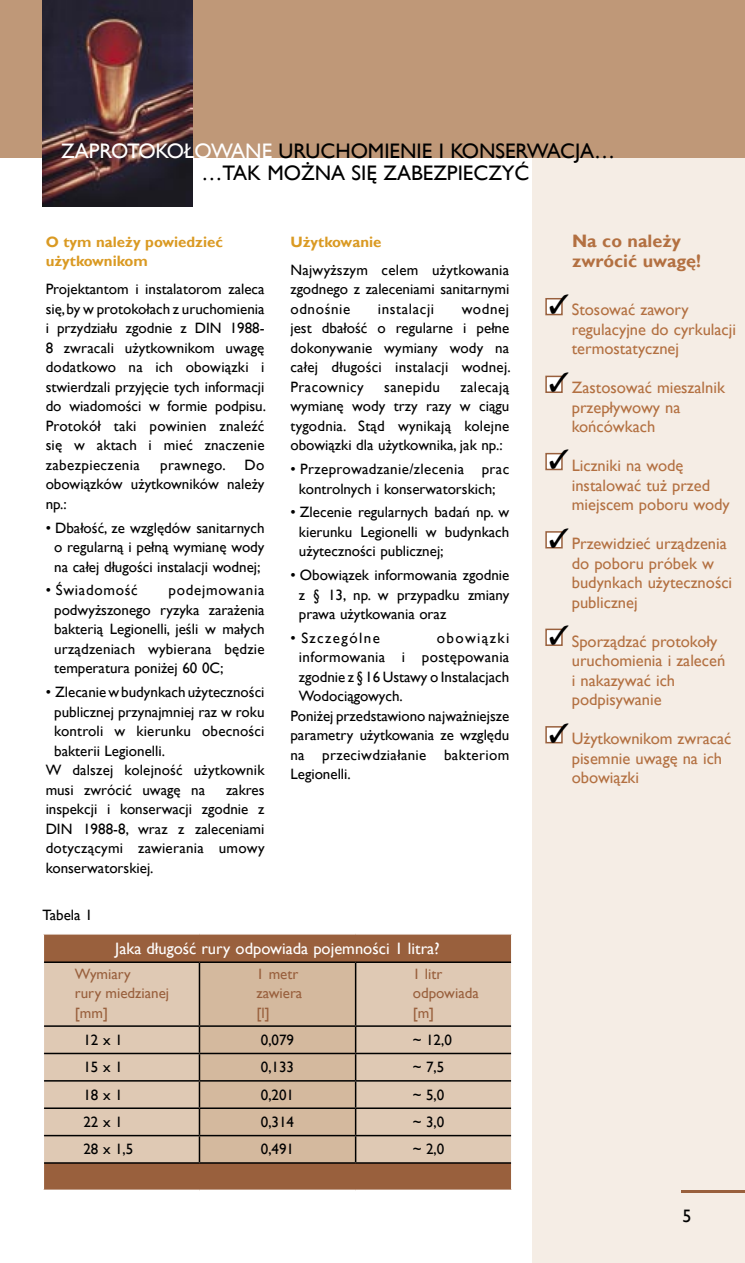
<style>
.page{position:relative;width:745px;height:1263px;background:#fff}
.page>*{position:absolute;margin:0;border:0;box-sizing:border-box;transform-origin:0 0}
.Titel{font:21px "Gill Sans";color:#000}
.NaBoczekTytuł{font:700 18px/19.5px "Gill Sans";color:#b37041}
.t1{font:18px "Gill Sans";color:#000}
.NaBoczek{font:16.5px/19.5px "Gill Sans";color:#b37041}
.t2{font:16.5px "Gill Sans";color:#fff}
.Punktator{font:15px/19.5px "Gill Sans";color:#000;text-align:justify}
.t3{font:15px/19.5px "Gill Sans";color:#99603d}
.Normal_K{font:700 15px/19.5px "Gill Sans";color:#da9a23}
.Punktator-2{font:15px "Gill Sans";letter-spacing:.045em;color:#000}
.Punktator-3{font:15px "Gill Sans";letter-spacing:.095em;color:#000}
.Punktator-4{font:15px "Gill Sans";letter-spacing:.04em;color:#000}
.Punktator-5{font:15px "Gill Sans";letter-spacing:.03em;color:#000}
.s1{color:#fff}
</style>
<div class="page">
<div style="left:531px;top:157px;width:213px;height:1106px;background:#f5ede5"></div>
<hr style="left:680px;top:1191px;width:64px;height:2px;background:#99603d">
<div style="left:0;top:0;width:744px;height:158px;background:#bf9878"></div>
<img style="left:43px;top:0;width:149px;height:206px">
<div style="left:545px;top:299px;width:16px;height:16px;background:#fff"></div>
<div style="left:545px;top:298px;width:17px;height:17px;border:2px solid #99603d"></div>
<div style="left:545px;top:376px;width:16px;height:16px;background:#fff"></div>
<div style="left:545px;top:376px;width:17px;height:17px;border:2px solid #99603d"></div>
<div style="left:545px;top:454px;width:16px;height:15px;background:#fff"></div>
<div style="left:545px;top:453px;width:17px;height:17px;border:2px solid #99603d"></div>
<div style="left:545px;top:532px;width:16px;height:16px;background:#fff"></div>
<div style="left:545px;top:531px;width:17px;height:17px;border:2px solid #99603d"></div>
<div style="left:545px;top:629px;width:16px;height:16px;background:#fff"></div>
<div style="left:545px;top:629px;width:17px;height:17px;border:2px solid #99603d"></div>
<div style="left:545px;top:727px;width:16px;height:16px;background:#fff"></div>
<div style="left:545px;top:726px;width:17px;height:17px;border:2px solid #99603d"></div>
<div style="left:44px;top:934px;width:466px;height:255px;background:#99603d"></div>
<svg style="left:44px;top:963px;width:466px;height:199px;background:#d9c3af"></svg>
<svg style="left:200px;top:963px;width:154px;height:199px;background:#cfb59a"></svg>
<hr style="left:44px;top:961px;width:155px;height:2px;background:#000">
<hr style="left:199px;top:961px;width:156px;height:2px;background:#000">
<hr style="left:198px;top:963px;width:2px;height:62px;background:#000">
<hr style="left:355px;top:961px;width:155px;height:2px;background:#000">
<hr style="left:354px;top:963px;width:2px;height:62px;background:#000">
<hr style="left:44px;top:1025px;width:155px;height:2px;background:#000">
<hr style="left:199px;top:1025px;width:156px;height:2px;background:#000">
<hr style="left:198px;top:1027px;width:2px;height:26px;background:#000">
<hr style="left:355px;top:1025px;width:155px;height:2px;background:#000">
<hr style="left:354px;top:1027px;width:2px;height:26px;background:#000">
<hr style="left:44px;top:1053px;width:155px;height:1px;background:#000">
<hr style="left:199px;top:1053px;width:156px;height:1px;background:#000">
<hr style="left:198px;top:1054px;width:2px;height:26px;background:#000">
<hr style="left:355px;top:1053px;width:155px;height:1px;background:#000">
<hr style="left:354px;top:1054px;width:2px;height:26px;background:#000">
<hr style="left:44px;top:1080px;width:155px;height:1px;background:#000">
<hr style="left:199px;top:1080px;width:156px;height:1px;background:#000">
<hr style="left:198px;top:1081px;width:2px;height:26px;background:#000">
<hr style="left:355px;top:1080px;width:155px;height:1px;background:#000">
<hr style="left:354px;top:1081px;width:2px;height:26px;background:#000">
<hr style="left:44px;top:1107px;width:155px;height:2px;background:#000">
<hr style="left:199px;top:1107px;width:156px;height:2px;background:#000">
<hr style="left:198px;top:1109px;width:2px;height:26px;background:#000">
<hr style="left:355px;top:1107px;width:155px;height:2px;background:#000">
<hr style="left:354px;top:1109px;width:2px;height:26px;background:#000">
<hr style="left:44px;top:1135px;width:155px;height:1px;background:#000">
<hr style="left:199px;top:1135px;width:156px;height:1px;background:#000">
<hr style="left:198px;top:1136px;width:2px;height:26px;background:#000">
<hr style="left:355px;top:1135px;width:155px;height:1px;background:#000">
<hr style="left:354px;top:1136px;width:2px;height:26px;background:#000">
<hr style="left:44px;top:1162px;width:155px;height:2px;background:#000">
<hr style="left:199px;top:1162px;width:156px;height:2px;background:#000">
<hr style="left:355px;top:1162px;width:155px;height:2px;background:#000">
<svg style="left:549px;top:298px;width:14px;height:16px"></svg>
<svg style="left:549px;top:375px;width:14px;height:17px"></svg>
<svg style="left:549px;top:452px;width:14px;height:17px"></svg>
<svg style="left:549px;top:531px;width:14px;height:16px"></svg>
<svg style="left:549px;top:628px;width:14px;height:17px"></svg>
<svg style="left:549px;top:726px;width:14px;height:16px"></svg>
<p class="Titel" style="left:61px;top:138px;width:555px"><span class="s1">ZAPROTOKOŁOWANE</span> URUCHOMIENIE I KONSERWACJA…</p>
<p class="Titel" style="left:201px;top:161px;width:329px">…TAK MOŻNA SIĘ ZABEZPIECZYĆ</p>
<p class="Normal_K" style="left:46px;top:232px;width:179px">O tym należy powiedzieć użytkownikom</p>
<p class="Punktator" style="left:46px;top:280px;width:222px">Projektantom i instalatorom zaleca się, by w protokołach z uruchomienia i przydziału zgodnie z DIN 1988- 8 zwracali użytkownikom uwagę dodatkowo na ich obowiązki i stwierdzali przyjęcie tych informacji do wiadomości w formie podpisu.<br>Protokół taki powinien znaleźć się w aktach i mieć znaczenie zabezpieczenia</p>
<p class="Punktator" style="left:46px;top:455px;width:220px;text-indent:114px">prawnego. Do obowiązków użytkowników należy np.:</p>
<p class="Punktator" style="left:46px;top:518px;width:220px;text-align:center">• Dbałość, ze względów sanitarnych o regularną i pełną wymianę wody na całej długości instalacji wodnej;</p>
<p class="Punktator-2" style="left:46px;top:582px;width:94px">• Świadomość</p>
<p class="Punktator" style="left:54px;top:581px;width:212px;text-indent:114px">podejmowania podwyższonego ryzyka zarażenia bakterią Legionelli, jeśli w małych urządzeniach wybierana będzie temperatura poniżej 60 0C;</p>
<p class="Punktator" style="left:54px;top:683px;width:212px;text-indent:-9px">• Zlecanie w budynkach użyteczności publicznej przynajmniej raz w roku kontroli w kierunku obecności bakterii Legionelli.</p>
<p class="Punktator" style="left:46px;top:761px;width:220px">W dalszej kolejność użytkownik musi zwrócić uwagę na</p>
<p class="Punktator" style="left:46px;top:780px;width:220px;text-indent:180px">zakres inspekcji i konserwacji zgodnie z DIN 1988-8, wraz z zaleceniami dotyczącymi zawierania umowy konserwatorskiej.</p>
<p class="Punktator" style="left:43px;top:905px;width:52px">Tabela 1</p>
<p class="Normal_K" style="left:290px;top:232px;width:92px">Użytkowanie</p>
<p class="Punktator" style="left:290px;top:260px;width:220px">Najwyższym celem użytkowania zgodnego z zaleceniami sanitarnymi odnośnie</p>
<p class="Punktator" style="left:290px;top:299px;width:222px;text-indent:171px">wodnej jest dbałość o regularne i pełne dokonywanie wymiany wody na całej długości instalacji wodnej.<br>Pracownicy</p>
<p class="Punktator-4" style="left:377px;top:300px;width:58px">instalacji</p>
<p class="Punktator" style="left:290px;top:377px;width:220px;text-indent:170px">zalecają wymianę wody trzy razy w ciągu tygodnia. Stąd wynikają kolejne obowiązki dla użytkownika, jak np.:</p>
<p class="Punktator" style="left:290px;top:460px;width:220px;text-align:center">• Przeprowadzanie/zlecenia prac kontrolnych i konserwatorskich;</p>
<p class="Punktator" style="left:299px;top:503px;width:212px;text-indent:-9px">• Zlecenie regularnych badań np. w kierunku Legionelli w budynkach użyteczności publicznej;</p>
<p class="Punktator" style="left:299px;top:566px;width:212px;text-indent:-9px">• Obowiązek informowania zgodnie z § 13, np. w przypadku zmiany prawa użytkowania oraz</p>
<p class="Punktator-3" style="left:290px;top:629px;width:91px">• Szczególne</p>
<p class="Punktator-5" style="left:384px;top:378px;width:57px">sanepidu</p>
<p class="Punktator" style="left:299px;top:628px;width:212px;text-indent:138px">obowiązki informowania i postępowania zgodnie z § 16 Ustawy o Instalacjach Wodociągowych.</p>
<p class="Punktator" style="left:290px;top:706px;width:220px">Poniżej przedstawiono najważniejsze parametry użytkowania ze względu na przeciwdziałanie bakteriom Legionelli.</p>
<p class="t2" style="left:115px;top:938px;width:326px">Jaka długość rury odpowiada pojemności 1 litra?</p>
<p class="t3" style="left:75px;top:964px;width:96px">Wymiary<br>rury miedzianej [mm]</p>
<p class="t3" style="left:256px;top:964px;width:47px">1 metr zawiera [l]</p>
<p class="t3" style="left:412px;top:964px;width:68px">1 litr odpowiada [m]</p>
<p class="Punktator" style="left:83px;top:1030px;width:41px">12 x 1</p>
<p class="Punktator" style="left:261px;top:1030px;width:35px">0,079</p>
<p class="Punktator" style="left:412px;top:1030px;width:41px">~ 12,0</p>
<p class="Punktator" style="left:83px;top:1058px;width:41px">15 x 1</p>
<p class="Punktator" style="left:261px;top:1058px;width:35px">0,133</p>
<p class="Punktator" style="left:412px;top:1058px;width:33px">~ 7,5</p>
<p class="Punktator" style="left:83px;top:1085px;width:41px">18 x 1</p>
<p class="Punktator" style="left:261px;top:1085px;width:35px">0,201</p>
<p class="Punktator" style="left:412px;top:1085px;width:33px">~ 5,0</p>
<p class="Punktator" style="left:83px;top:1112px;width:41px">22 x 1</p>
<p class="Punktator" style="left:261px;top:1112px;width:35px">0,314</p>
<p class="Punktator" style="left:412px;top:1112px;width:33px">~ 3,0</p>
<p class="Punktator" style="left:83px;top:1140px;width:51px">28 x 1,5</p>
<p class="Punktator" style="left:261px;top:1140px;width:35px">0,491</p>
<p class="Punktator" style="left:412px;top:1140px;width:33px">~ 2,0</p>
<p class="NaBoczekTytuł" style="left:571px;top:232px;width:130px">Na co należy zwrócić uwagę!</p>
<p class="NaBoczek" style="left:571px;top:300px;width:166px">Stosować zawory regulacyjne do cyrkulacji termostatycznej</p>
<p class="NaBoczek" style="left:571px;top:378px;width:155px">Zastosować mieszalnik przepływowy na końcówkach</p>
<p class="NaBoczek" style="left:571px;top:456px;width:159px">Liczniki na wodę instalować tuż przed miejscem poboru wody</p>
<p class="NaBoczek" style="left:571px;top:534px;width:162px">Przewidzieć urządzenia do poboru próbek w budynkach użyteczności publicznej</p>
<p class="NaBoczek" style="left:571px;top:632px;width:155px">Sporządzać protokoły uruchomienia i zaleceń i nakazywać ich podpisywanie</p>
<p class="NaBoczek" style="left:571px;top:729px;width:161px">Użytkownikom zwracać pisemnie uwagę na ich obowiązki</p>
<p class="t1" style="left:682px;top:1205px;width:10px">5</p>
</div>
